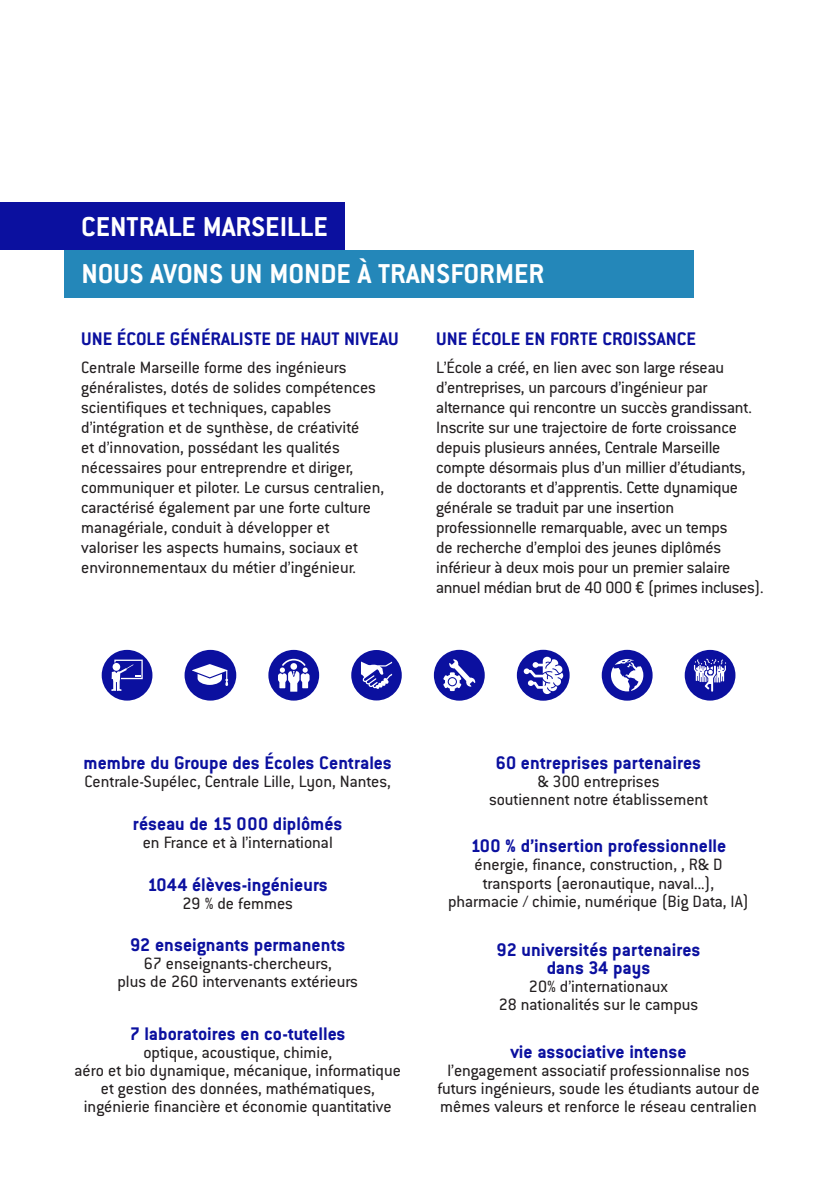
<style>
.page{position:relative;width:840px;height:1191px;background:#fff}
.page>*{position:absolute;margin:0;border:0;box-sizing:border-box;transform-origin:0 0}
.Liste{font:700 30px "Conduit ITC Std";color:#fff}
.Titre{font:700 20px/18px "Conduit ITC Std";color:#0b109f;text-align:center}
.Texte{font:18px/20px "Conduit ITC Std";color:#231f20;text-align:center}
</style>
<div class="page">
<div style="left:0;top:203px;width:345px;height:47px;background:#0b109f"></div>
<div style="left:64px;top:250px;width:629px;height:47px;background:#2487b9"></div>
<div style="left:184px;top:650px;width:52px;height:50px;background:#0b109f;border-radius:50%"></div>
<svg style="left:192px;top:664px;width:36px;height:22px"></svg>
<div style="left:102px;top:650px;width:50px;height:50px;background:#0b109f;border-radius:50%"></div>
<svg style="left:111px;top:659px;width:32px;height:32px"></svg>
<div style="left:268px;top:650px;width:51px;height:50px;background:#0b109f;border-radius:50%"></div>
<svg style="left:278px;top:659px;width:31px;height:32px"></svg>
<div style="left:351px;top:650px;width:50px;height:50px;background:#0b109f;border-radius:50%"></div>
<svg style="left:361px;top:661px;width:31px;height:28px"></svg>
<div style="left:433px;top:650px;width:51px;height:50px;background:#0b109f;border-radius:50%"></div>
<svg style="left:443px;top:659px;width:32px;height:32px"></svg>
<div style="left:601px;top:650px;width:51px;height:50px;background:#0b109f;border-radius:50%"></div>
<svg style="left:611px;top:659px;width:32px;height:32px"></svg>
<svg style="left:516px;top:650px;width:53px;height:50px"></svg>
<div style="left:684px;top:650px;width:51px;height:50px;background:#0b109f;border-radius:50%"></div>
<svg style="left:693px;top:658px;width:32px;height:33px"></svg>
<p class="Liste" style="left:81px;top:208px;width:248px">CENTRALE MARSEILLE</p>
<p class="Liste" style="left:81px;top:255px;width:464px">NOUS AVONS UN MONDE À TRANSFORMER</p>
<p class="Titre" style="left:81px;top:329px;width:319px">UNE ÉCOLE GÉNÉRALISTE DE HAUT NIVEAU</p>
<p class="Texte" style="left:81px;top:357px;width:304px;text-align:left">Centrale Marseille forme des ingénieurs généralistes, dotés de solides compétences scientifiques et techniques, capables d’intégration et de synthèse, de créativité<br>et d’innovation, possédant les qualités nécessaires pour entreprendre et diriger, communiquer et piloter. Le cursus centralien, caractérisé également par une forte culture managériale, conduit à développer et valoriser les aspects humains, sociaux et environnementaux du métier d’ingénieur.</p>
<p class="Titre" style="left:436px;top:329px;width:261px">UNE ÉCOLE EN FORTE CROISSANCE</p>
<p class="Texte" style="left:436px;top:357px;width:329px;text-align:left">L’École a créé, en lien avec son large réseau d’entreprises, un parcours d’ingénieur par alternance qui rencontre un succès grandissant.<br>Inscrite sur une trajectoire de forte croissance depuis plusieurs années, Centrale Marseille compte désormais plus d’un millier d’étudiants, de doctorants et d’apprentis. Cette dynamique générale se traduit par une insertion professionnelle remarquable, avec un temps<br>de recherche d’emploi des jeunes diplômés inférieur à deux mois pour un premier salaire annuel médian brut de 40 000 € (primes incluses).</p>
<p class="Titre" style="left:84px;top:753px;width:309px">membre du Groupe des Écoles Centrales</p>
<p class="Texte" style="left:85px;top:771px;width:307px">Centrale-Supélec, Centrale Lille, Lyon, Nantes,</p>
<p class="Titre" style="left:133px;top:814px;width:211px">réseau de 15 000 diplômés</p>
<p class="Texte" style="left:143px;top:832px;width:191px">en France et à l’international</p>
<p class="Titre" style="left:147px;top:874px;width:182px">1044 élèves-ingénieurs</p>
<p class="Texte" style="left:182px;top:892px;width:112px">29 % de femmes</p>
<p class="Titre" style="left:130px;top:935px;width:216px">92 enseignants permanents</p>
<p class="Texte" style="left:117px;top:954px;width:242px;line-height:18px">67 enseignants-chercheurs,<br>plus de 260 intervenants extérieurs</p>
<p class="Titre" style="left:130px;top:1023px;width:217px">7 laboratoires en co-tutelles</p>
<p class="Texte" style="left:75px;top:1042px;width:327px;line-height:18px">optique, acoustique, chimie,<br>aéro et bio dynamique, mécanique, informatique et gestion des données, mathématiques,</p>
<p class="Texte" style="left:84px;top:1095px;width:309px">ingénierie financière et économie quantitative</p>
<p class="Titre" style="left:495px;top:753px;width:207px">60 entreprises partenaires</p>
<p class="Texte" style="left:537px;top:771px;width:124px">&amp; 300 entreprises</p>
<p class="Texte" style="left:488px;top:789px;width:220px">soutiennent notre établissement</p>
<p class="Titre" style="left:470px;top:836px;width:257px">100 % d’insertion professionnelle</p>
<p class="Texte" style="left:474px;top:854px;width:249px">énergie, finance, construction, , R&amp; D</p>
<p class="Texte" style="left:482px;top:872px;width:233px">transports (aeronautique, naval...),</p>
<p class="Texte" style="left:448px;top:890px;width:302px">pharmacie / chimie, numérique (Big Data, IA)</p>
<p class="Titre" style="left:496px;top:940px;width:205px">92 universités partenaires dans 34 pays</p>
<p class="Texte" style="left:498px;top:977px;width:201px;line-height:18px">20% d’internationaux<br>28 nationalités sur le campus</p>
<p class="Titre" style="left:510px;top:1041px;width:178px">vie associative intense</p>
<p class="Texte" style="left:437px;top:1060px;width:323px;line-height:18px">l’engagement associatif professionnalise nos futurs ingénieurs, soude les étudiants autour de mêmes valeurs et renforce le réseau centralien</p>
</div>
